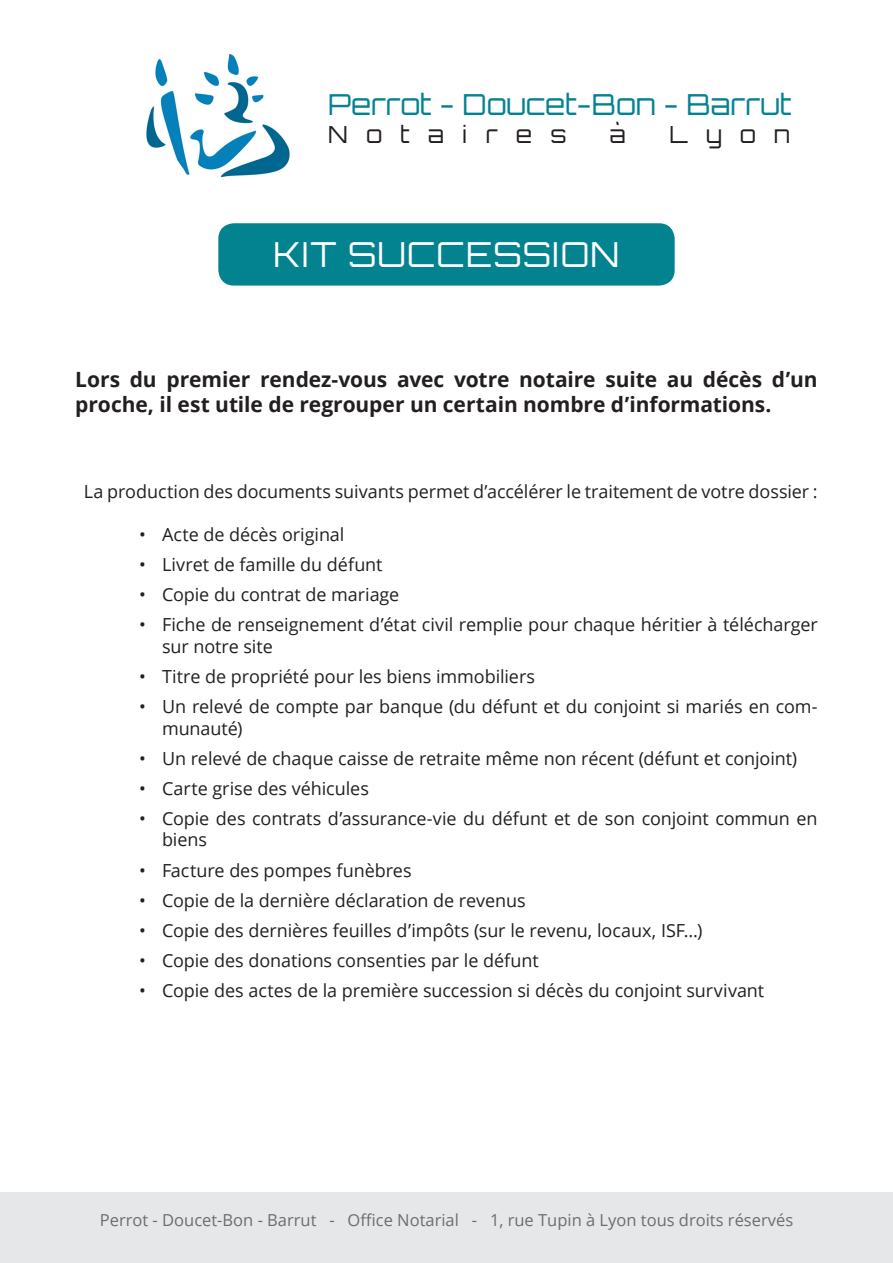
<style>
.page{position:relative;width:893px;height:1263px;background:#fff}
.page>*{position:absolute;margin:0;border:0;box-sizing:border-box;transform-origin:0 0}
.t1{font:34.5px "Orbitron";letter-spacing:.03em;color:#fff}
.t2{font:28.95px "Orbitron";color:#038290}
.t3{font:23.55px "Orbitron";letter-spacing:.775em;color:#231f20}
.t4{font:700 21px/25.2px "Open Sans";letter-spacing:-.005em;color:#231f20}
.t5{font:18px/21.6px "Open Sans";letter-spacing:-.005em;color:#231f20}
.t6{font:16.5px "Open Sans";color:#6c6d70}
</style>
<div class="page">
<img style="left:146px;top:54px;width:144px;height:124px">
<div style="left:0;top:1192px;width:893px;height:71px;background:#e6e7e9"></div>
<div style="left:218px;top:223px;width:457px;height:63px;background:#038290;border-radius:16px"></div>
<h2 class="t2" style="left:328px;top:86px;width:465px">Perrot - Doucet-Bon - Barrut</h2>
<h3 class="t3" style="left:328px;top:120px;width:240px">Notaires</h3>
<h3 class="t3" style="left:609px;top:120px;width:19px">à</h3>
<h3 class="t3" style="left:669px;top:120px;width:122px">Lyon</h3>
<h1 class="t1" style="left:273px;top:232px;width:343px">Kit succession</h1>
<p class="t4" style="left:75px;top:366px;width:744px">Lors du premier rendez-vous avec votre notaire suite au décès d’un proche, il est utile de regrouper un certain nombre d’informations.</p>
<p class="t5" style="left:84px;top:480px;width:735px">La production des documents suivants permet d’accélérer le traitement de votre dossier :</p>
<p class="t5" style="left:139px;top:523px;width:207px">• Acte de décès original</p>
<p class="t5" style="left:139px;top:553px;width:245px">• Livret de famille du défunt</p>
<p class="t5" style="left:139px;top:583px;width:262px">• Copie du contrat de mariage</p>
<p class="t5" style="left:162px;top:613px;width:657px;text-indent:-23px">• Fiche de renseignement d’état civil remplie pour chaque héritier à télécharger sur notre site</p>
<p class="t5" style="left:139px;top:665px;width:398px">• Titre de propriété pour les biens immobiliers</p>
<p class="t5" style="left:162px;top:695px;width:657px;text-indent:-23px">• Un relevé de compte par banque (du défunt et du conjoint si mariés en com&shy;munauté)</p>
<p class="t5" style="left:139px;top:747px;width:660px">• Un relevé de chaque caisse de retraite même non récent (défunt et conjoint)</p>
<p class="t5" style="left:139px;top:777px;width:231px">• Carte grise des véhicules</p>
<p class="t5" style="left:162px;top:807px;width:657px;text-indent:-23px">• Copie des contrats d’assurance-vie du défunt et de son conjoint commun en biens</p>
<p class="t5" style="left:139px;top:859px;width:274px">• Facture des pompes funèbres</p>
<p class="t5" style="left:139px;top:889px;width:388px">• Copie de la dernière déclaration de revenus</p>
<p class="t5" style="left:139px;top:919px;width:565px">• Copie des dernières feuilles d’impôts (sur le revenu, locaux, ISF...)</p>
<p class="t5" style="left:139px;top:949px;width:401px">• Copie des donations consenties par le défunt</p>
<p class="t5" style="left:139px;top:979px;width:627px">• Copie des actes de la première succession si décès du conjoint survivant</p>
<p class="t6" style="left:100px;top:1209px;width:695px">Perrot - Doucet-Bon - Barrut - Office Notarial - 1, rue Tupin à Lyon tous droits réservés</p>
</div>
